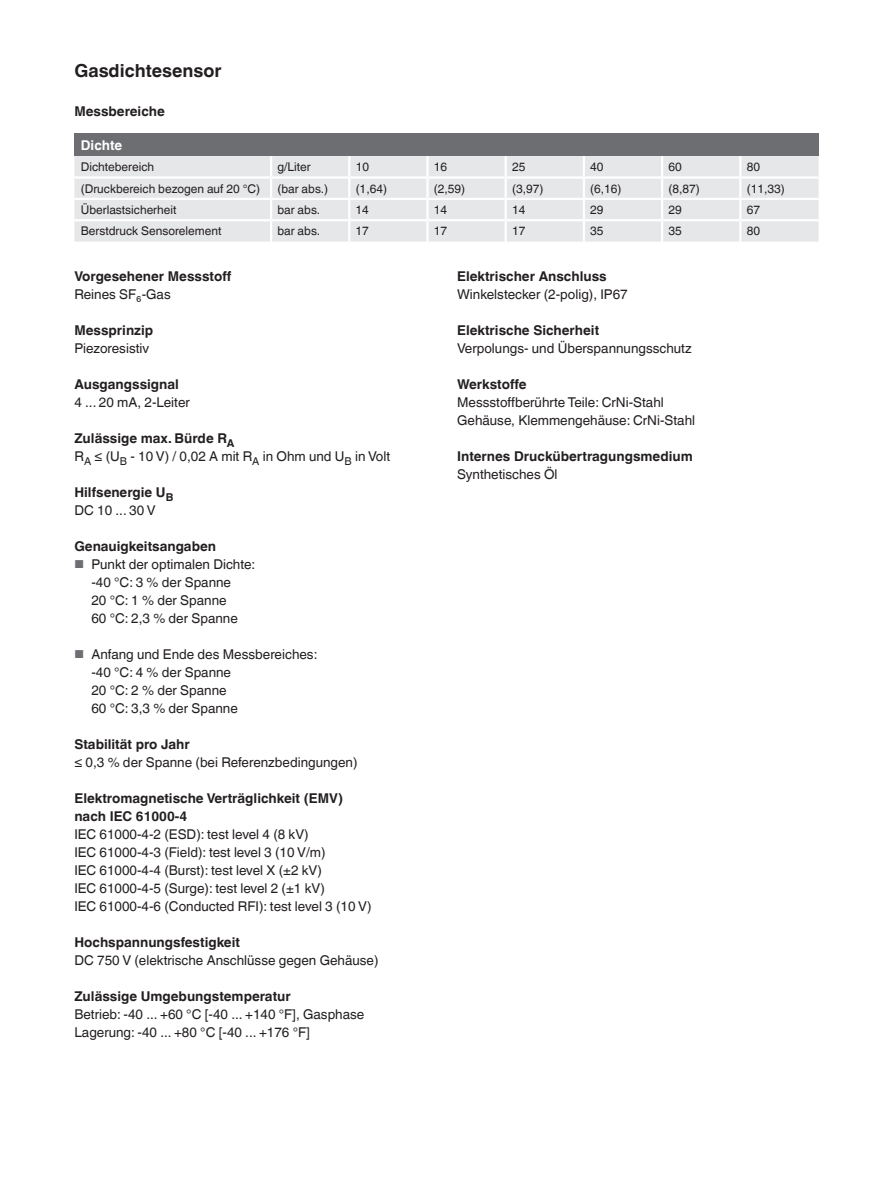
<style>
.page{position:relative;width:893px;height:1188px;background:#fff}
.page>*{position:absolute;margin:0;border:0;box-sizing:border-box;transform-origin:0 0}
.t1{font:700 18px "Helvetica World";color:#231f20}
.t2{font:13.5px/18px "Helvetica World";color:#231f20}
.t3{font:700 13.5px/18px "Helvetica World";color:#231f20}
.t4{font:700 13.5px "Helvetica World";color:#fff}
.t5{font:12px "Helvetica World";color:#231f20}
.s1{font-weight:700}
.s2{font-weight:400}
.s3{font-size:11.55px;color:#6d6e71}
</style>
<div class="page">
<div style="left:74px;top:134px;width:745px;height:22px;background:#6d6e71"></div>
<div style="left:74px;top:156px;width:745px;height:86px;background:#e6e7e9"></div>
<hr style="left:270px;top:156px;width:2px;height:20px;background:#fff">
<hr style="left:348px;top:156px;width:2px;height:20px;background:#fff">
<hr style="left:426px;top:156px;width:3px;height:20px;background:#fff">
<hr style="left:505px;top:156px;width:2px;height:20px;background:#fff">
<hr style="left:583px;top:156px;width:2px;height:20px;background:#fff">
<hr style="left:661px;top:156px;width:2px;height:20px;background:#fff">
<hr style="left:739px;top:156px;width:2px;height:20px;background:#fff">
<hr style="left:74px;top:176px;width:197px;height:3px;background:#fff">
<hr style="left:271px;top:176px;width:78px;height:3px;background:#fff">
<hr style="left:349px;top:176px;width:78px;height:3px;background:#fff">
<hr style="left:427px;top:176px;width:79px;height:3px;background:#fff">
<hr style="left:426px;top:179px;width:3px;height:19px;background:#fff">
<hr style="left:506px;top:176px;width:78px;height:3px;background:#fff">
<hr style="left:584px;top:176px;width:78px;height:3px;background:#fff">
<hr style="left:662px;top:176px;width:78px;height:3px;background:#fff">
<hr style="left:740px;top:176px;width:79px;height:3px;background:#fff">
<hr style="left:74px;top:198px;width:197px;height:2px;background:#fff">
<hr style="left:271px;top:198px;width:78px;height:2px;background:#fff">
<svg style="left:270px;top:179px;width:2px;height:40px"></svg>
<hr style="left:349px;top:198px;width:78px;height:2px;background:#fff">
<svg style="left:348px;top:179px;width:2px;height:40px"></svg>
<hr style="left:427px;top:198px;width:79px;height:2px;background:#fff">
<hr style="left:426px;top:200px;width:3px;height:19px;background:#fff">
<hr style="left:506px;top:198px;width:78px;height:2px;background:#fff">
<svg style="left:505px;top:179px;width:2px;height:40px"></svg>
<hr style="left:584px;top:198px;width:78px;height:2px;background:#fff">
<svg style="left:583px;top:179px;width:2px;height:40px"></svg>
<hr style="left:662px;top:198px;width:78px;height:2px;background:#fff">
<svg style="left:661px;top:179px;width:2px;height:40px"></svg>
<hr style="left:740px;top:198px;width:79px;height:2px;background:#fff">
<svg style="left:739px;top:179px;width:2px;height:40px"></svg>
<hr style="left:74px;top:219px;width:197px;height:2px;background:#fff">
<hr style="left:271px;top:219px;width:78px;height:2px;background:#fff">
<hr style="left:270px;top:221px;width:2px;height:21px;background:#fff">
<hr style="left:349px;top:219px;width:78px;height:2px;background:#fff">
<hr style="left:348px;top:221px;width:2px;height:21px;background:#fff">
<hr style="left:427px;top:219px;width:79px;height:2px;background:#fff">
<hr style="left:426px;top:221px;width:3px;height:21px;background:#fff">
<hr style="left:506px;top:219px;width:78px;height:2px;background:#fff">
<hr style="left:505px;top:221px;width:2px;height:21px;background:#fff">
<hr style="left:584px;top:219px;width:78px;height:2px;background:#fff">
<hr style="left:583px;top:221px;width:2px;height:21px;background:#fff">
<hr style="left:662px;top:219px;width:78px;height:2px;background:#fff">
<hr style="left:661px;top:221px;width:2px;height:21px;background:#fff">
<hr style="left:740px;top:219px;width:79px;height:2px;background:#fff">
<hr style="left:739px;top:221px;width:2px;height:21px;background:#fff">
<h1 class="t1" style="left:74px;top:63px;width:149px">Gasdichtesensor</h1>
<p class="t3" style="left:74px;top:103px;width:92px">Messbereiche</p>
<p class="t4" style="left:81px;top:140px;width:43px">Dichte</p>
<p class="t5" style="left:81px;top:162px;width:75px">Dichtebereich</p>
<p class="t5" style="left:277px;top:162px;width:35px">g/Liter</p>
<p class="t5" style="left:356px;top:162px;width:15px">10</p>
<p class="t5" style="left:434px;top:162px;width:15px">16</p>
<p class="t5" style="left:512px;top:162px;width:15px">25</p>
<p class="t5" style="left:590px;top:162px;width:15px">40</p>
<p class="t5" style="left:668px;top:162px;width:15px">60</p>
<p class="t5" style="left:747px;top:162px;width:15px">80</p>
<p class="t5" style="left:81px;top:184px;width:181px">(Druckbereich bezogen auf 20 °C)</p>
<p class="t5" style="left:277px;top:184px;width:52px">(bar abs.)</p>
<p class="t5" style="left:356px;top:184px;width:33px">(1,64)</p>
<p class="t5" style="left:434px;top:184px;width:33px">(2,59)</p>
<p class="t5" style="left:512px;top:184px;width:33px">(3,97)</p>
<p class="t5" style="left:590px;top:184px;width:33px">(6,16)</p>
<p class="t5" style="left:668px;top:184px;width:33px">(8,87)</p>
<p class="t5" style="left:747px;top:184px;width:40px">(11,33)</p>
<p class="t5" style="left:81px;top:205px;width:97px">Überlastsicherheit</p>
<p class="t5" style="left:277px;top:205px;width:44px">bar abs.</p>
<p class="t5" style="left:356px;top:205px;width:15px">14</p>
<p class="t5" style="left:434px;top:205px;width:15px">14</p>
<p class="t5" style="left:512px;top:205px;width:15px">14</p>
<p class="t5" style="left:590px;top:205px;width:15px">29</p>
<p class="t5" style="left:668px;top:205px;width:15px">29</p>
<p class="t5" style="left:747px;top:205px;width:15px">67</p>
<p class="t5" style="left:81px;top:226px;width:142px">Berstdruck Sensorelement</p>
<p class="t5" style="left:277px;top:226px;width:44px">bar abs.</p>
<p class="t5" style="left:356px;top:226px;width:15px">17</p>
<p class="t5" style="left:434px;top:226px;width:15px">17</p>
<p class="t5" style="left:512px;top:226px;width:15px">17</p>
<p class="t5" style="left:590px;top:226px;width:15px">35</p>
<p class="t5" style="left:668px;top:226px;width:15px">35</p>
<p class="t5" style="left:747px;top:226px;width:15px">80</p>
<p class="t3" style="left:74px;top:267px;width:158px">Vorgesehener Messstoff</p>
<p class="t2" style="left:74px;top:285px;width:98px">Reines SF₆-Gas</p>
<p class="t3" style="left:74px;top:322px;width:80px">Messprinzip</p>
<p class="t2" style="left:74px;top:340px;width:76px">Piezoresistiv</p>
<p class="t3" style="left:74px;top:376px;width:106px">Ausgangssignal</p>
<p class="t2" style="left:74px;top:394px;width:117px">4 ... 20 mA, 2-Leiter</p>
<p class="t2" style="left:74px;top:430px;width:317px"><span class="s1">Zulässige max. Bürde R</span><sub>A<br></sub>R<sub>A</sub> ≤ (U<sub>B</sub> - 10 V) / 0,02 A mit R<sub>A</sub> in Ohm und U<sub>B</sub> in Volt</p>
<p class="t3" style="left:74px;top:484px;width:100px">Hilfsenergie U<sub>B<br></sub><span class="s2">DC 10 ... 30 V</span></p>
<p class="t3" style="left:74px;top:538px;width:143px">Genauigkeitsangaben</p>
<p class="t2" style="left:91px;top:556px;width:165px;text-indent:-17px"><span class="s3">■</span> Punkt der optimalen Dichte: -40 °C: 3 % der Spanne<br>20 °C: 1 % der Spanne<br>60 °C: 2,3 % der Spanne</p>
<p class="t2" style="left:91px;top:646px;width:228px;text-indent:-17px"><span class="s3">■</span> Anfang und Ende des Messbereiches: -40 °C: 4 % der Spanne<br>20 °C: 2 % der Spanne<br>60 °C: 3,3 % der Spanne</p>
<p class="t3" style="left:74px;top:736px;width:117px">Stabilität pro Jahr</p>
<p class="t2" style="left:74px;top:753px;width:285px">≤ 0,3 % der Spanne (bei Referenzbedingungen)</p>
<p class="t3" style="left:74px;top:790px;width:270px">Elektromagnetische Verträglichkeit (EMV) nach IEC 61000-4</p>
<p class="t2" style="left:74px;top:826px;width:299px">IEC 61000-4-2 (ESD): test level 4 (8 kV)<br>IEC 61000-4-3 (Field): test level 3 (10 V/m)<br>IEC 61000-4-4 (Burst): test level X (±2 kV)<br>IEC 61000-4-5 (Surge): test level 2 (±1 kV)<br>IEC 61000-4-6 (Conducted RFI): test level 3 (10 V)</p>
<p class="t3" style="left:74px;top:934px;width:167px">Hochspannungsfestigkeit</p>
<p class="t2" style="left:74px;top:952px;width:306px">DC 750 V (elektrische Anschlüsse gegen Gehäuse)</p>
<p class="t3" style="left:74px;top:988px;width:218px">Zulässige Umgebungstemperatur</p>
<p class="t2" style="left:74px;top:1006px;width:291px">Betrieb: -40 ... +60 °C [-40 ... +140 °F], Gasphase<br>Lagerung: -40 ... +80 °C [-40 ... +176 °F]</p>
<p class="t3" style="left:457px;top:269px;width:151px">Elektrischer Anschluss</p>
<p class="t2" style="left:457px;top:287px;width:172px">Winkelstecker (2-polig), IP67</p>
<p class="t3" style="left:457px;top:323px;width:144px">Elektrische Sicherheit</p>
<p class="t2" style="left:457px;top:341px;width:236px">Verpolungs- und Überspannungsschutz</p>
<p class="t3" style="left:457px;top:376px;width:71px">Werkstoffe</p>
<p class="t2" style="left:457px;top:394px;width:239px">Messstoffberührte Teile: CrNi-Stahl<br>Gehäuse, Klemmengehäuse: CrNi-Stahl</p>
<p class="t3" style="left:457px;top:449px;width:237px">Internes Druckübertragungsmedium</p>
<p class="t2" style="left:457px;top:467px;width:102px">Synthetisches Öl</p>
</div>
